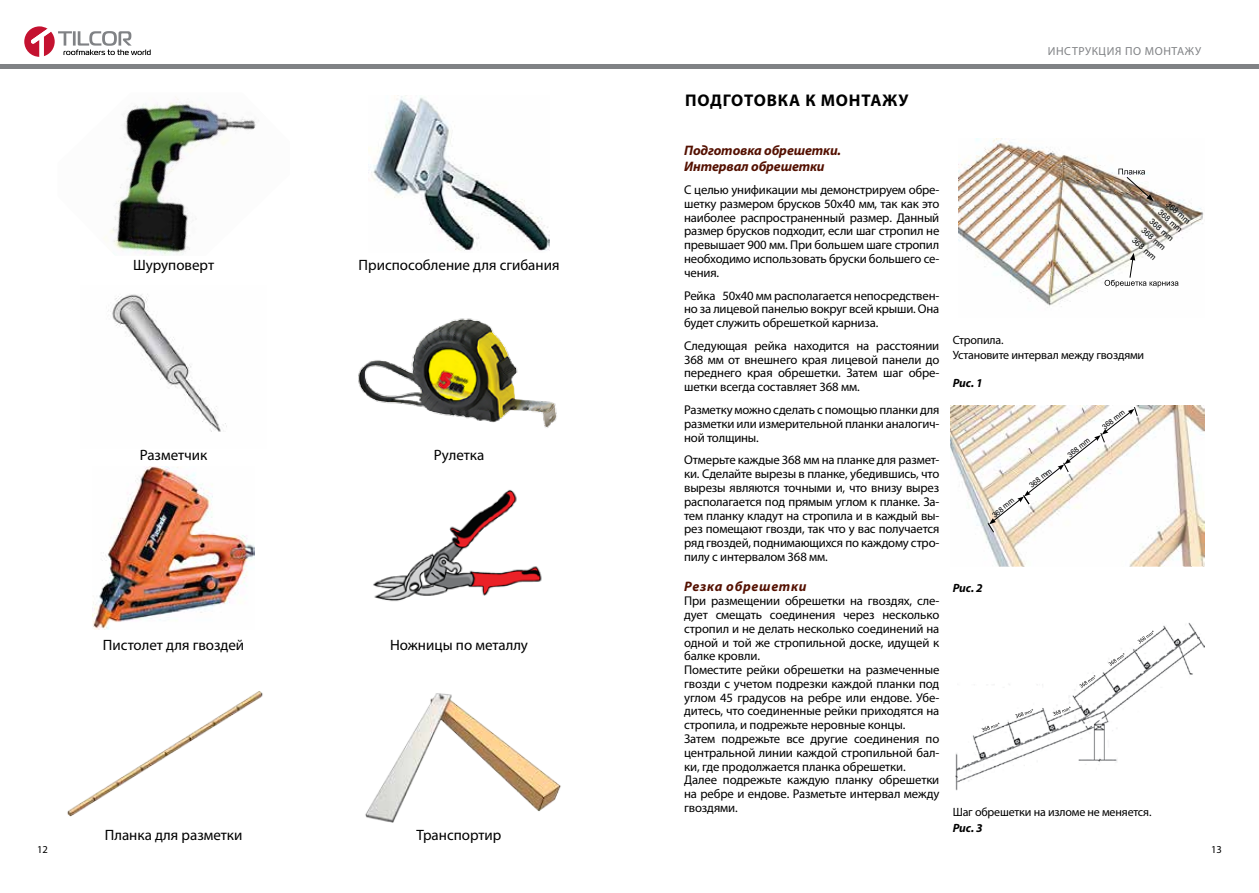
<style>
.page{position:relative;width:1259px;height:893px;background:#fff}
.page>*{position:absolute;margin:0;border:0;box-sizing:border-box;transform-origin:0 0}
.t1{font:700 16.95px "Myriad Pro";letter-spacing:.05em;color:#000}
.t2{font:15px "Myriad Pro";color:#000}
.t3{font:italic 700 13.8px/16.5px "Myriad Pro";letter-spacing:-.01em;color:#541000}
.t4{font:italic 700 13.8px "Myriad Pro";letter-spacing:.05em;color:#541000}
.t5{font:12.75px/13.8px "Myriad Pro";letter-spacing:-.01em;color:#000;text-align:justify}
.t6{font:12px/15px "Myriad Pro";letter-spacing:-.015em;color:#000}
.t7{font:italic 700 12px "Myriad Pro";letter-spacing:-.01em;color:#000}
.t8{font:11.7px "Myriad Pro";letter-spacing:.05em;color:#808285}
.t9{font:10.65px "Myriad Pro";color:#000}
.t10{font:8.1px "Arial";color:#000}
.t11{font:7.35px "Arial";color:#000}
</style>
<div class="page">
<svg style="left:24px;top:26px;width:127px;height:31px"></svg>
<hr style="left:0;top:64px;width:1259px;height:4px;background:#808285">
<img style="left:104px;top:98px;width:152px;height:158px">
<img style="left:369px;top:96px;width:180px;height:155px">
<img style="left:108px;top:294px;width:119px;height:138px">
<img style="left:358px;top:318px;width:199px;height:110px">
<img style="left:93px;top:466px;width:162px;height:163px">
<img style="left:373px;top:489px;width:169px;height:113px">
<img style="left:67px;top:691px;width:196px;height:126px">
<img style="left:365px;top:693px;width:196px;height:130px">
<img style="left:950px;top:406px;width:254px;height:160px">
<svg style="left:987px;top:406px;width:151px;height:127px"></svg>
<img style="left:959px;top:139px;width:245px;height:168px">
<svg style="left:1118px;top:169px;width:35px;height:32px"></svg>
<svg style="left:1104px;top:253px;width:74px;height:34px"></svg>
<img style="left:955px;top:622px;width:250px;height:169px">
<svg style="left:981px;top:723px;width:18px;height:9px"></svg>
<svg style="left:1015px;top:709px;width:18px;height:9px"></svg>
<svg style="left:1052px;top:706px;width:18px;height:10px"></svg>
<svg style="left:1079px;top:675px;width:16px;height:13px"></svg>
<svg style="left:1108px;top:653px;width:16px;height:13px"></svg>
<svg style="left:1137px;top:630px;width:16px;height:14px"></svg>
<p class="t8" style="left:1047px;top:44px;width:155px">ИНСТРУКЦИЯ ПО МОНТАЖУ</p>
<p class="t2" style="left:133px;top:256px;width:83px">Шуруповерт</p>
<p class="t2" style="left:358px;top:256px;width:202px">Приспособление для сгибания</p>
<p class="t2" style="left:140px;top:446px;width:69px">Разметчик</p>
<p class="t2" style="left:434px;top:446px;width:52px">Рулетка</p>
<p class="t2" style="left:103px;top:636px;width:143px">Пистолет для гвоздей</p>
<p class="t2" style="left:390px;top:636px;width:139px">Ножницы по металлу</p>
<h1 class="t1" style="left:685px;top:89px;width:225px">ПОДГОТОВКА К МОНТАЖУ</h1>
<p class="t3" style="left:684px;top:141px;width:159px">Подготовка обрешетки.<br>Интервал обрешетки</p>
<p class="t5" style="left:684px;top:183px;width:257px">С целью унификации мы демонстрируем обре&shy;шетку размером брусков 50x40 мм, так как это наиболее распространенный размер. Данный размер брусков подходит, если шаг стропил не превышает 900 мм. При большем шаге стропил необходимо использовать бруски большего се&shy;чения.</p>
<p class="t5" style="left:684px;top:288px;width:257px">Рейка 50x40 мм располагается непосредствен&shy;но за лицевой панелью вокруг всей крыши. Она будет служить обрешеткой карниза.</p>
<p class="t5" style="left:684px;top:339px;width:257px">Следующая рейка находится на расстоянии 368 мм от внешнего края лицевой панели до переднего края обрешетки. Затем шаг обре&shy;шетки всегда составляет 368 мм.</p>
<p class="t5" style="left:684px;top:403px;width:257px">Разметку можно сделать с помощью планки для разметки или измерительной планки аналогич&shy;ной толщины.</p>
<p class="t5" style="left:684px;top:453px;width:257px">Отмерьте каждые 368 мм на планке для размет&shy;ки. Сделайте вырезы в планке, убедившись, что вырезы являются точными и, что внизу вырез располагается под прямым углом к планке. За&shy;тем планку кладут на стропила и в каждый вы&shy;рез помещают гвозди, так что у вас получается ряд гвоздей, поднимающихся по каждому стро&shy;пилу с интервалом 368 мм.</p>
<p class="t4" style="left:684px;top:578px;width:124px">Резка обрешетки</p>
<p class="t5" style="left:684px;top:594px;width:257px;text-align:left">При размещении обрешетки на гвоздях, сле&shy;дует смещать соединения через несколько стропил и не делать несколько соединений на одной и той же стропильной доске, идущей к балке кровли.<br>Поместите рейки обрешетки на размеченные гвозди с учетом подрезки каждой планки под углом 45 градусов на ребре или ендове. Убе&shy;дитесь, что соединенные рейки приходятся на стропила, и подрежьте неровные концы.<br>Затем подрежьте все другие соединения по центральной линии каждой стропильной бал&shy;ки, где продолжается планка обрешетки.<br>Далее подрежьте каждую планку обрешетки на ребре и ендове. Разметьте интервал между гвоздями.</p>
<p class="t10" style="left:1171px;top:199px;width:31px;rotate:42deg">368 mm</p>
<p class="t10" style="left:1162px;top:207px;width:31px;rotate:42deg">368 mm</p>
<p class="t10" style="left:1154px;top:216px;width:31px;rotate:42deg">368 mm</p>
<p class="t10" style="left:1146px;top:225px;width:31px;rotate:42deg">368 mm</p>
<p class="t10" style="left:1136px;top:235px;width:31px;rotate:42deg">368 mm</p>
<p class="t6" style="left:952px;top:332px;width:193px">Стропила.<br>Установите интервал между гвоздями</p>
<p class="t7" style="left:952px;top:375px;width:31px">Рис. 1</p>
<p class="t11" style="left:990px;top:512px;width:28px;rotate:-39deg">368 mm</p>
<p class="t11" style="left:1027px;top:483px;width:28px;rotate:-39deg">368 mm</p>
<p class="t11" style="left:1065px;top:452px;width:28px;rotate:-39deg">368 mm</p>
<p class="t11" style="left:1100px;top:424px;width:28px;rotate:-39deg">368 mm</p>
<p class="t7" style="left:952px;top:580px;width:31px">Рис. 2</p>
<p class="t6" style="left:952px;top:804px;width:200px">Шаг обрешетки на изломе не меняется.</p>
<p class="t2" style="left:105px;top:826px;width:139px">Планка для разметки</p>
<p class="t2" style="left:417px;top:826px;width:86px">Транспортир</p>
<p class="t7" style="left:952px;top:820px;width:31px">Рис. 3</p>
<p class="t9" style="left:37px;top:843px;width:12px">12</p>
<p class="t9" style="left:1211px;top:843px;width:12px">13</p>
</div>
